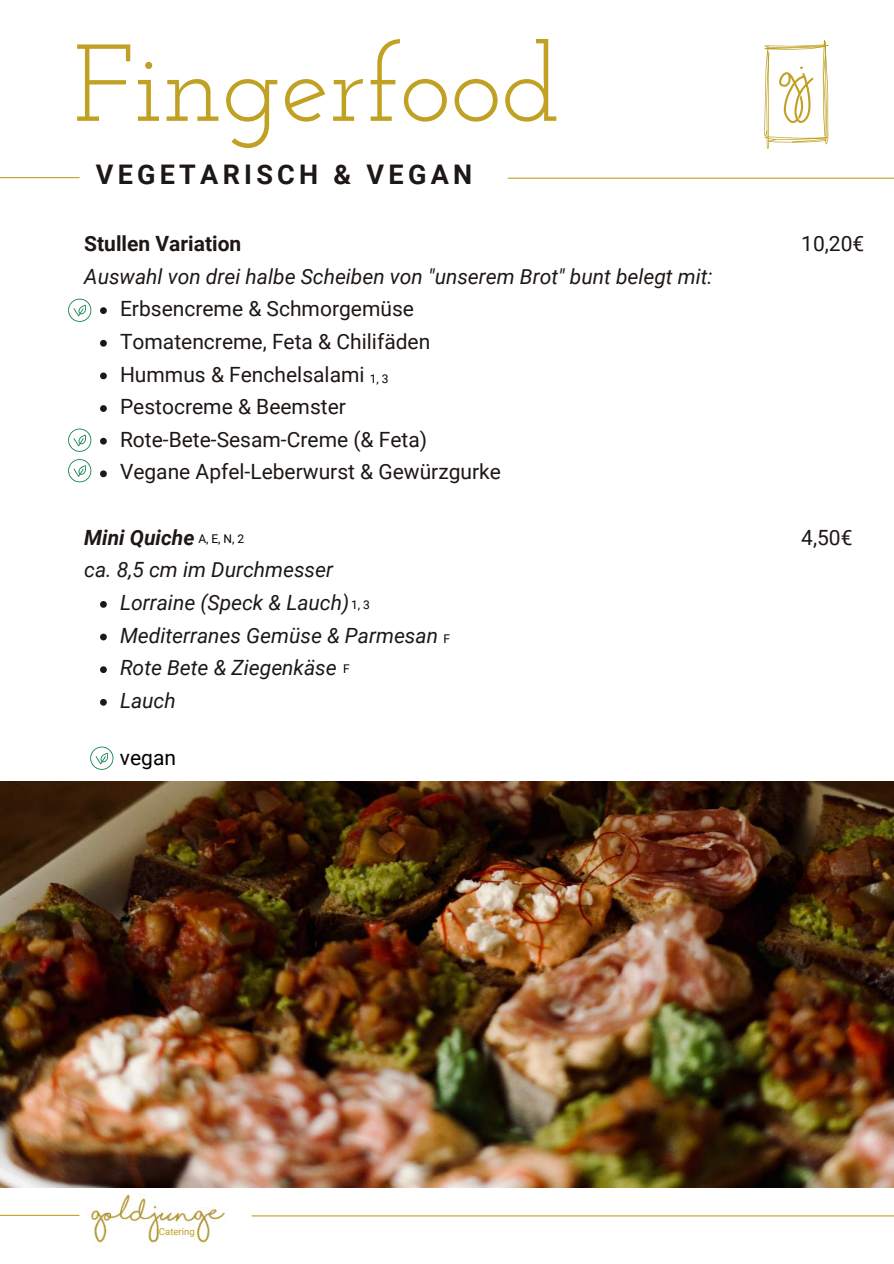
<style>
.page{position:relative;width:894px;height:1264px;background:#fff}
.page>*{position:absolute;margin:0;border:0;box-sizing:border-box;transform-origin:0 0}
.t1{font:109.05px "Josefin Slab";color:#c1a123}
.t2{font:700 27px "Roboto";letter-spacing:.16em;color:#1d1815}
.t3{font:21px/32.7px "Roboto";color:#1d1815}
.t4{font:italic 21px/32.7px "Roboto";color:#1d1815}
.t5{font:700 21px "Roboto";color:#1d1815}
.t6{font:italic 700 21px "Roboto";color:#1d1815}
.t7{font:21px "Roboto";color:#000}
.t8{font:12px "Roboto";color:#000}
.t9{font:9.6px "Roboto";color:#c1a123}
</style>
<div class="page">
<img style="left:0;top:781px;width:893px;height:406px">
<img style="left:66px;top:1187px;width:186px;height:56px">
<svg style="left:764px;top:40px;width:64px;height:109px"></svg>
<hr style="left:0;top:1214px;width:79px;height:1px;background:#c1a123">
<hr style="left:251px;top:1215px;width:642px;height:1px;background:#c1a123">
<hr style="left:0;top:177px;width:79px;height:1px;background:#c1a123">
<hr style="left:507px;top:178px;width:386px;height:1px;background:#c1a123">
<svg style="left:100px;top:307px;width:7px;height:7px"></svg>
<svg style="left:100px;top:340px;width:7px;height:6px"></svg>
<svg style="left:100px;top:372px;width:7px;height:7px"></svg>
<svg style="left:100px;top:405px;width:7px;height:7px"></svg>
<svg style="left:100px;top:438px;width:7px;height:6px"></svg>
<svg style="left:100px;top:470px;width:7px;height:7px"></svg>
<svg style="left:100px;top:601px;width:7px;height:6px"></svg>
<svg style="left:100px;top:633px;width:7px;height:7px"></svg>
<svg style="left:100px;top:666px;width:7px;height:7px"></svg>
<svg style="left:100px;top:699px;width:7px;height:6px"></svg>
<svg style="left:68px;top:298px;width:23px;height:24px"></svg>
<svg style="left:68px;top:428px;width:23px;height:24px"></svg>
<svg style="left:68px;top:459px;width:23px;height:23px"></svg>
<svg style="left:90px;top:746px;width:23px;height:23px"></svg>
<h1 class="t1" style="left:73px;top:39px;width:488px">Fingerfood</h1>
<p class="t2" style="left:96px;top:159px;width:378px">VEGETARISCH &amp; VEGAN</p>
<p class="t5" style="left:84px;top:231px;width:158px">Stullen Variation</p>
<p class="t4" style="left:84px;top:260px;width:629px">Auswahl von drei halbe Scheiben von "unserem Brot" bunt belegt mit:</p>
<p class="t3" style="left:120px;top:293px;width:382px">Erbsencreme &amp; Schmorgemüse<br>Tomatencreme, Feta &amp; Chilifäden<br>Hummus &amp; Fenchelsalami<br>Pestocreme &amp; Beemster<br>Rote-Bete-Sesam-Creme (&amp; Feta)<br>Vegane Apfel-Leberwurst &amp; Gewü rzgurke</p>
<p class="t8" style="left:370px;top:372px;width:20px">1, 3</p>
<p class="t6" style="left:84px;top:525px;width:112px">Mini Quiche</p>
<p class="t4" style="left:120px;top:554px;width:319px;text-indent:-36px">ca. 8,5 cm im Durchmesser<br>Lorraine (Speck &amp; Lauch)<br>Mediterranes Gemüse &amp; Parmesan<br>Rote Bete &amp; Ziegenkäse<br>Lauch</p>
<p class="t8" style="left:198px;top:532px;width:47px">A, E, N, 2</p>
<p class="t8" style="left:351px;top:598px;width:20px">1, 3</p>
<p class="t8" style="left:443px;top:631px;width:8px">F</p>
<p class="t8" style="left:343px;top:662px;width:8px">F</p>
<p class="t7" style="left:120px;top:745px;width:58px">vegan</p>
<p class="t3" style="left:801px;top:227px;width:65px">10,20€</p>
<p class="t3" style="left:801px;top:521px;width:53px">4,50€</p>
<p class="t9" style="left:159px;top:1225px;width:37px">Catering</p>
</div>
